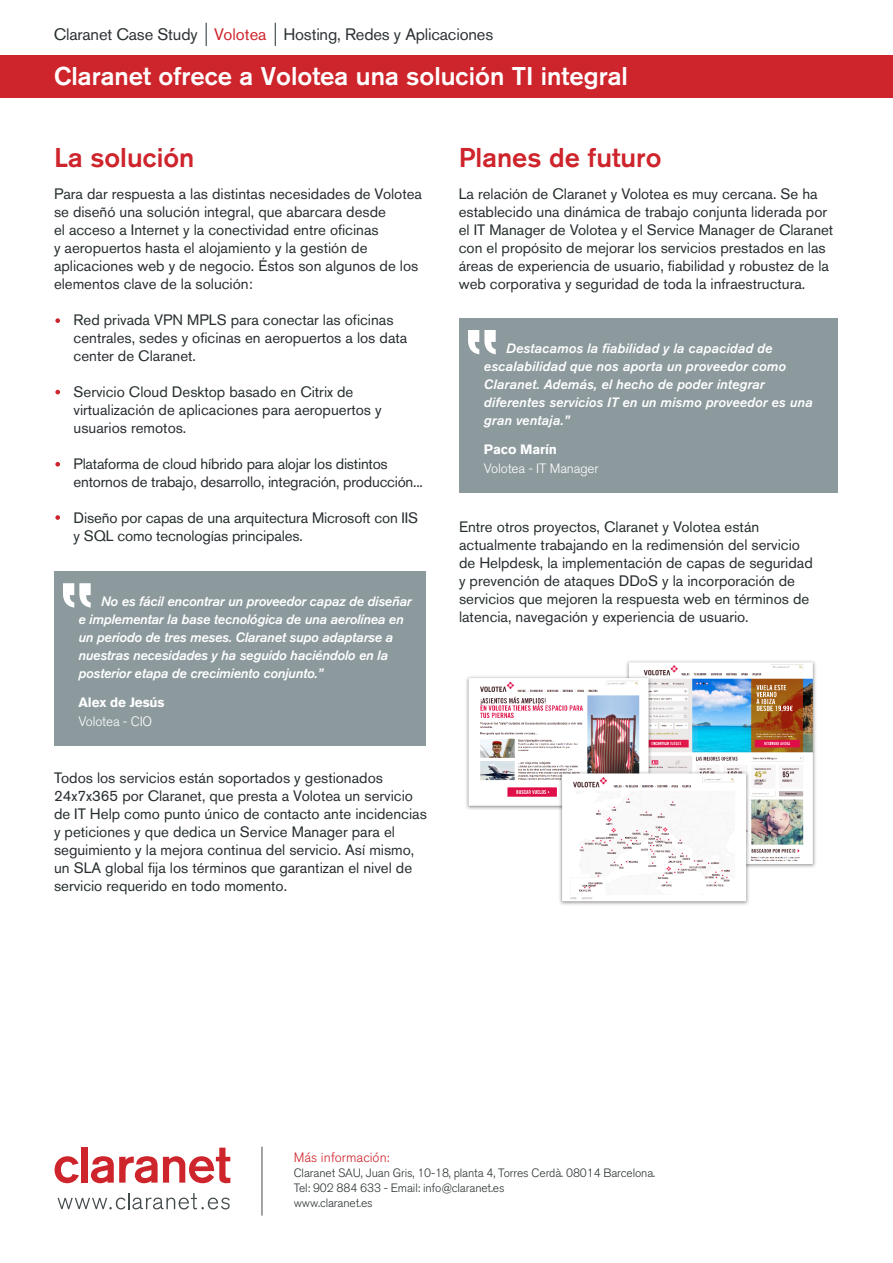
<style>
.page{position:relative;width:893px;height:1263px;background:#fff}
.page>*{position:absolute;margin:0;border:0;box-sizing:border-box;transform-origin:0 0}
.t1{font:500 27px "Akzidenz Grotesk BQ";color:#ce242b}
.t2{font:500 25.5px "Akzidenz Grotesk BQ";color:#fff}
.t3{font:16.5px "Akzidenz Grotesk BQ";letter-spacing:-.01em;color:#2c3234}
.t4{font:15px/18px "Akzidenz Grotesk BQ";color:#272e30}
.t5{font:italic 13.5px/18px "Akzidenz Grotesk BQ Med";letter-spacing:-.015em;color:#fff}
.t6{font:italic 13.5px/18px "Akzidenz Grotesk BQ Med";letter-spacing:.005em;color:#fff}
.t7{font:300 13.5px "Akzidenz Grotesk BQ";letter-spacing:-.01em;color:#fff}
.t8{font:700 13.5px "Akzidenz Grotesk BQ";letter-spacing:-.01em;color:#fff}
.t9{font:300 13.5px "Akzidenz Grotesk BQ";color:#ce242b}
.t10{font:300 12px "Akzidenz Grotesk BQ";letter-spacing:-.01em;color:#2c3234}
.s1{color:#ce242b}
</style>
<div class="page">
<div style="left:0;top:55px;width:893px;height:43px;background:#ce242b"></div>
<div style="left:54px;top:571px;width:371px;height:174px;background:#8c999d"></div>
<div style="left:459px;top:318px;width:378px;height:174px;background:#8c999d"></div>
<svg style="left:57px;top:1193px;width:173px;height:16px"></svg>
<svg style="left:55px;top:1156px;width:24px;height:27px"></svg>
<div style="left:81px;top:1147px;width:7px;height:35px;background:#ce242b"></div>
<svg style="left:91px;top:1147px;width:139px;height:36px"></svg>
<hr style="left:262px;top:1147px;width:1px;height:68px;background:#444b4c">
<svg style="left:55px;top:318px;width:5px;height:5px"></svg>
<svg style="left:55px;top:390px;width:5px;height:4px"></svg>
<svg style="left:55px;top:462px;width:5px;height:5px"></svg>
<svg style="left:55px;top:515px;width:5px;height:5px"></svg>
<img style="left:466px;top:661px;width:350px;height:244px">
<svg style="left:206px;top:23px;width:1px;height:23px"></svg>
<svg style="left:275px;top:23px;width:1px;height:23px"></svg>
<p class="t3" style="left:54px;top:25px;width:441px">Claranet Case Study <span class="s1">Volotea</span> Hosting, Redes y Aplicaciones</p>
<p class="t2" style="left:54px;top:60px;width:575px">Claranet ofrece a Volotea una solución TI integral</p>
<p class="t1" style="left:54px;top:141px;width:142px">La solución</p>
<p class="t1" style="left:459px;top:141px;width:204px">Planes de futuro</p>
<p class="t4" style="left:54px;top:185px;width:370px">Para dar respuesta a las distintas necesidades de Volotea se diseñó una solución integral, que abarcara desde<br>el acceso a Internet y la conectividad entre oficinas<br>y aeropuertos hasta el alojamiento y la gestión de aplicaciones web y de negocio. Éstos son algunos de los elementos clave de la solución:</p>
<p class="t4" style="left:459px;top:185px;width:376px">La relación de Claranet y Volotea es muy cercana. Se ha establecido una dinámica de trabajo conjunta liderada por el IT Manager de Volotea y el Service Manager de Claranet con el propósito de mejorar los servicios prestados en las áreas de experiencia de usuario, fiabilidad y robustez de la web corporativa y seguridad de toda la infraestructura.</p>
<p class="t4" style="left:74px;top:310px;width:335px">Red privada VPN MPLS para conectar las oficinas centrales, sedes y oficinas en aeropuertos a los data center de Claranet.</p>
<p class="t4" style="left:74px;top:382px;width:310px">Servicio Cloud Desktop basado en Citrix de virtualización de aplicaciones para aeropuertos y usuarios remotos.</p>
<p class="t4" style="left:74px;top:454px;width:351px">Plataforma de cloud híbrido para alojar los distintos entornos de trabajo, desarrollo, integración, producción...</p>
<p class="t4" style="left:74px;top:508px;width:346px">Diseño por capas de una arquitectura Microsoft con IIS y SQL como tecnologías principales.</p>
<p class="t5" style="left:78px;top:593px;width:335px;text-indent:23px">No es fácil encontrar un proveedor capaz de diseñar e implementar la base tecnológica de una aerolínea en un periodo de tres meses. Claranet supo adaptarse a nuestras necesidades y ha seguido haciéndolo en la posterior etapa de crecimiento conjunto.”</p>
<p class="t8" style="left:78px;top:694px;width:88px">Alex de Jesús</p>
<p class="t7" style="left:78px;top:714px;width:75px">Volotea - CIO</p>
<p class="t4" style="left:54px;top:769px;width:374px">Todos los servicios están soportados y gestionados 24x7x365 por Claranet, que presta a Volotea un servicio de IT Help como punto único de contacto ante incidencias y peticiones y que dedica un Service Manager para el seguimiento y la mejora continua del servicio. Así mismo, un SLA global fija los términos que garantizan el nivel de servicio requerido en todo momento.</p>
<p class="t6" style="left:484px;top:339px;width:330px;text-indent:22px">Destacamos la fiabilidad y la capacidad de escalabilidad que nos aporta un proveedor como Claranet. Además, el hecho de poder integrar diferentes servicios IT en un mismo proveedor es una gran ventaja.”</p>
<p class="t8" style="left:484px;top:441px;width:75px">Paco Marín</p>
<p class="t7" style="left:484px;top:461px;width:116px">Volotea - IT Manager</p>
<p class="t4" style="left:459px;top:518px;width:355px">Entre otros proyectos, Claranet y Volotea están actualmente trabajando en la redimensión del servicio de Helpdesk, la implementación de capas de seguridad y prevención de ataques DDoS y la incorporación de servicios que mejoren la respuesta web en términos de latencia, navegación y experiencia de usuario.</p>
<p class="t9" style="left:294px;top:1150px;width:97px">Más información:</p>
<p class="t10" style="left:294px;top:1166px;width:363px">Claranet SAU, Juan Gris, 10-18, planta 4, Torres Cerdà. 08014 Barcelona.</p>
<p class="t10" style="left:294px;top:1181px;width:212px">Tel: 902 884 633 - Email: info@claranet.es</p>
<p class="t10" style="left:294px;top:1196px;width:80px">www.claranet.es</p>
</div>
